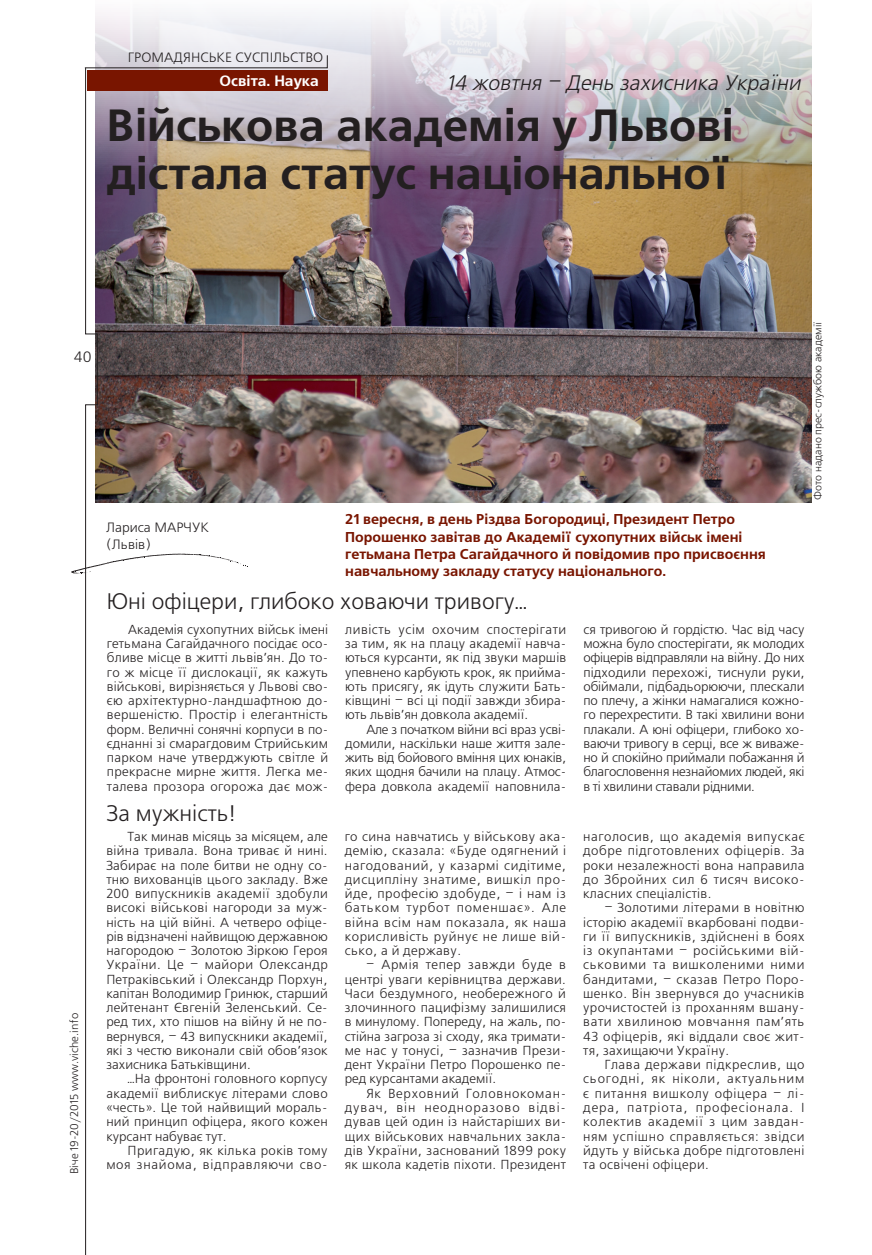
<style>
.page{position:relative;width:872px;height:1255px;background:#fff}
.page>*{position:absolute;margin:0;border:0;box-sizing:border-box;transform-origin:0 0}
.t1{font:700 45px/48px "Free Set C";color:#231f20}
.t2{font:22.5px "Free Set C";color:#231f20}
.t3{font:italic 21px "Free Set C";color:#231f20}
.rubrica_left{font:700 15px "Free Set C";color:#fff}
.foto{font:15px "Free Set C";color:#231f20}
.vrez{font:700 14.25px/17.1px "Free Set C";color:#791500}
.rubrica_right{font:13.5px "Free Set C";color:#231f20}
.author{font:13.5px "Free Set C";color:#231f20}
.text_freeset{font:13.05px/14.2px "Free Set C";letter-spacing:.02em;color:#231f20;text-align:justify}
.text_freeset-2{font:13.05px/14.2px "Free Set C";letter-spacing:.05em;color:#231f20;text-align:right}
.t4{font:11.25px "Free Set C";color:#231f20}
.foto-2{font:10.5px "Free Set C";color:#231f20}
</style>
<div class="page">
<img style="left:96px;top:12px;width:715px;height:490px">
<svg style="left:71px;top:55px;width:257px;height:1199px"></svg>
<p class="rubrica_right" style="left:128px;top:50px;width:197px">ГРОМАДЯНСЬКЕ СУСПІЛЬСТВО</p>
<p class="rubrica_left" style="left:219px;top:72px;width:101px">Освіта. Наука</p>
<p class="t3" style="left:446px;top:72px;width:360px">14 жовтня – День захисника України</p>
<p class="t1" style="left:107px;top:102px;width:628px">Військова академія у Львові дістала статус національної</p>
<p class="foto" style="left:74px;top:349px;width:19px">40</p>
<p class="t4" style="left:68px;top:1174px;width:163px;rotate:-90deg">Віче 19-20/2015 www.viche.info</p>
<p class="author" style="left:106px;top:520px;width:104px">Лариса МАРЧУК</p>
<p class="author" style="left:106px;top:536px;width:47px">(Львів)</p>
<p class="vrez" style="left:345px;top:511px;width:422px">21 вересня, в день Різдва Богородиці, Президент Петро Порошенко завітав до Академії сухопутних військ імені гетьмана Петра Сагайдачного й повідомив про присвоєння навчальному закладу статусу національного.</p>
<p class="t2" style="left:106px;top:589px;width:422px">Юні офіцери, глибоко ховаючи тривогу…</p>
<p class="text_freeset" style="left:107px;top:623px;width:223px;text-indent:21px">Академія сухопутних військ імені гетьмана Сагайдачного посідає осо&shy;бливе місце в житті львів’ян. До то&shy;го ж місце її дислокації, як кажуть військові, вирізняється у Львові сво&shy;єю архітектурно-ландшафтною до&shy;вершеністю. Простір і елегантність форм. Величні сонячні корпуси в по&shy;єднанні зі смарагдовим Стрийським парком наче утверджують світле й прекрасне мирне життя. Легка ме&shy;талева прозора огорожа дає мож-</p>
<p class="text_freeset" style="left:345px;top:623px;width:223px">ливість усім охочим спостерігати за тим, як на плацу академії навча&shy;ються курсанти, як під звуки маршів упевнено карбують крок, як прийма&shy;ють присягу, як ідуть служити Бать&shy;ківщині – всі ці події завжди збира&shy;ють львів’ян довкола академії.</p>
<p class="text_freeset" style="left:345px;top:722px;width:223px;text-indent:21px">Але з початком війни всі враз усві&shy;домили, наскільки наше життя зале&shy;жить від бойового вміння цих юнаків, яких щодня бачили на плацу. Атмос&shy;фера довкола академії наповнила-</p>
<p class="t2" style="left:107px;top:801px;width:130px">За мужність!</p>
<p class="text_freeset" style="left:106px;top:830px;width:223px;text-indent:21px">Так минав місяць за місяцем, але війна тривала. Вона триває й нині.<br>Забирає на поле битви не одну со&shy;тню вихованців цього закладу. Вже 200 випускників академії здобули високі військові нагороди за муж&shy;ність на цій війні. А четверо офіце&shy;рів відзначені найвищою державною нагородою – Золотою Зіркою Героя України. Це – майори Олександр Петраківський і Олександр Порхун, капітан Володимир Гринюк, старший лейтенант Євгеній Зеленський. Се&shy;ред тих, хто пішов на війну й не по&shy;вернувся, – 43 випускники академії, які з честю виконали свій обов’язок захисника Батьківщини.</p>
<p class="text_freeset" style="left:106px;top:1072px;width:223px;text-indent:21px">…На фронтоні головного корпусу академії виблискує літерами слово «честь». Це той найвищий мораль&shy;ний принцип офіцера, якого кожен курсант набуває тут.</p>
<p class="text_freeset-2" style="left:106px;top:1143px;width:223px">Пригадую, як кілька років тому моя знайома, відправляючи сво-</p>
<p class="text_freeset" style="left:345px;top:830px;width:223px">го сина навчатись у військову ака&shy;демію, сказала: «Буде одягнений і нагодований, у казармі сидітиме, дисципліну знатиме, вишкіл про&shy;йде, професію здобуде, – і нам із батьком турбот поменшає». Але війна всім нам показала, як наша корисливість руйнує не лише вій&shy;сько, а й державу.</p>
<p class="text_freeset" style="left:345px;top:958px;width:223px;text-indent:21px">– Армія тепер завжди буде в центрі уваги керівництва держави.<br>Часи бездумного, необережного й злочинного пацифізму залишилися в минулому. Попереду, на жаль, по&shy;стійна загроза зі сходу, яка тримати&shy;ме нас у тонусі, – зазначив Прези&shy;дент України Петро Порошенко пе&shy;ред курсантами академії.</p>
<p class="text_freeset" style="left:345px;top:1086px;width:223px;text-align:left;text-indent:21px">Як Верховний Головнокоман&shy;дувач, він неодноразово відві&shy;дував цей один із найстаріших ви&shy;щих військових навчальних закла&shy;дів України, заснований 1899 року як школа кадетів піхоти. Президент</p>
<p class="text_freeset" style="left:583px;top:623px;width:223px">ся тривогою й гордістю. Час від часу можна було спостерігати, як молодих офіцерів відправляли на війну. До них підходили перехожі, тиснули руки, обіймали, підбадьорюючи, плескали по плечу, а жінки намагалися кожно&shy;го перехрестити. В такі хвилини вони плакали. А юні офіцери, глибоко хо&shy;ваючи тривогу в серці, все ж виваже&shy;но й спокійно приймали побажання й благословення незнайомих людей, які в ті хвилини ставали рідними.</p>
<p class="text_freeset" style="left:583px;top:830px;width:223px">наголосив, що академія випускає добре підготовлених офіцерів. За роки незалежності вона направила до Збройних сил 6 тисяч високо&shy;класних спеціалістів.</p>
<p class="text_freeset" style="left:583px;top:901px;width:223px;text-indent:21px">– Золотими літерами в новітню історію академії вкарбовані подви&shy;ги її випускників, здійснені в боях із окупантами – російськими вій&shy;ськовими та вишколеними ними бандитами, – сказав Петро Поро&shy;шенко. Він звернувся до учасників урочистостей із проханням вшану&shy;вати хвилиною мовчання пам’ять 43 офіцерів, які віддали своє жит&shy;тя, захищаючи Україну.</p>
<p class="text_freeset" style="left:583px;top:1058px;width:223px;text-indent:21px">Глава держави підкреслив, що сьогодні, як ніколи, актуальним є питання вишколу офіцера – лі&shy;дера, патріота, професіонала. І колектив академії з цим завдан&shy;ням успішно справляється: звідси йдуть у війська добре підготовлені та освічені офіцери.</p>
<p class="foto-2" style="left:812px;top:500px;width:180px;rotate:-90deg">Фото надано прес-службою академії</p>
</div>
